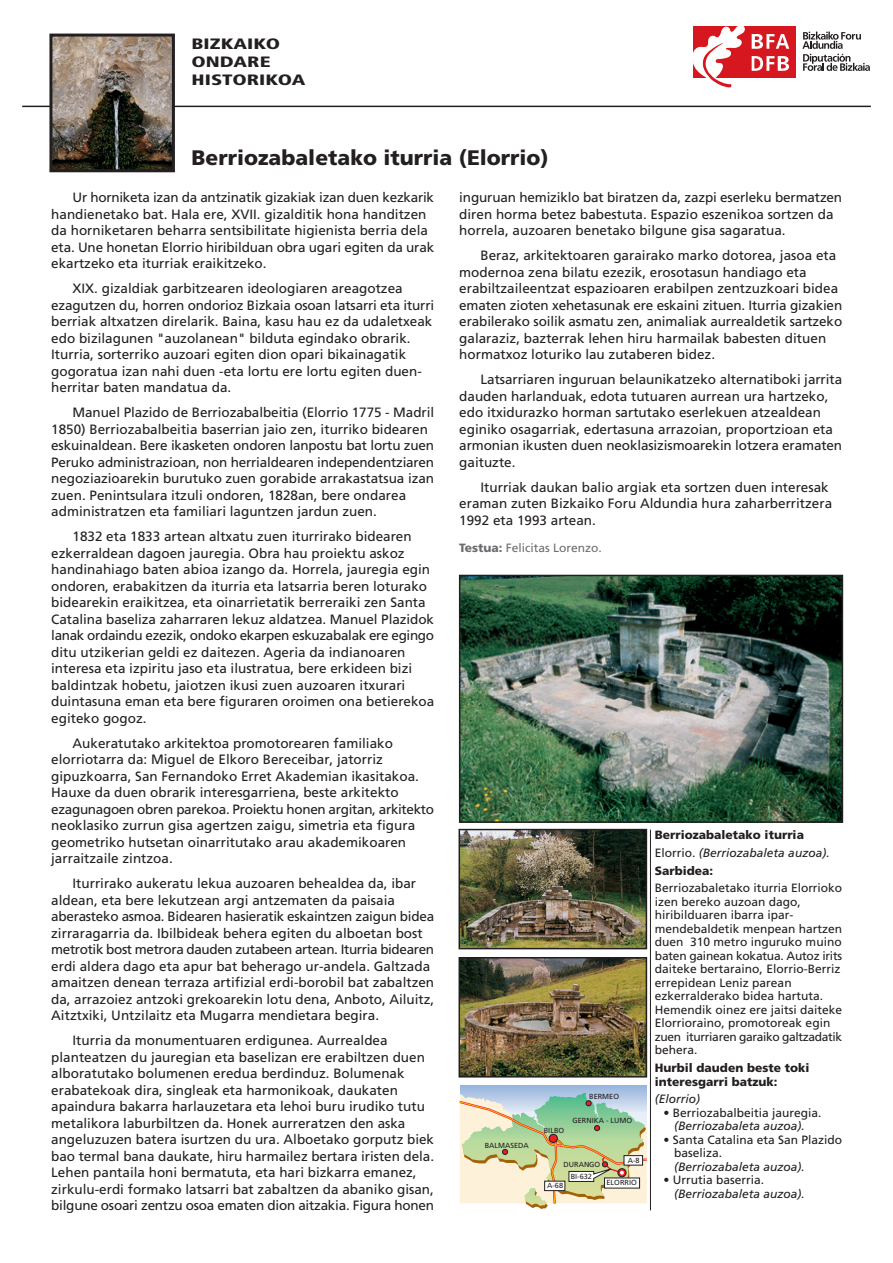
<style>
.page{position:relative;width:893px;height:1263px;background:#fff}
.page>*{position:absolute;margin:0;border:0;box-sizing:border-box;transform-origin:0 0}
.t1{font:900 21px "Frutiger";color:#231f20}
.t2{font:900 condensed 15px/18px "Frutiger";color:#231f20;scale:1.4 1}
.t3{font:13.5px/16.5px "Frutiger";color:#231f20}
.t4{font:12px/13.5px "Frutiger";color:#231f20}
.t5{font:900 12px/17.7px "Frutiger";color:#231f20}
.t6{font:italic 12px "Frutiger";color:#231f20}
.t7{font:12px "Frutiger";color:#6c6d70}
.t8{font:7.35px "Frutiger";color:#231f20}
.s1{font-weight:900}
.s2{font-weight:400}
.s3{font-weight:400;font-style:italic}
</style>
<div class="page">
<div style="left:693px;top:27px;width:103px;height:51px;background:#d7171f"></div>
<svg style="left:693px;top:27px;width:52px;height:60px"></svg>
<svg style="left:802px;top:32px;width:68px;height:39px"></svg>
<svg style="left:752px;top:34px;width:37px;height:15px"></svg>
<svg style="left:752px;top:56px;width:37px;height:15px"></svg>
<hr style="left:22px;top:106px;width:849px;height:1px;background:#231f20">
<div style="left:460px;top:1086px;width:187px;height:27px;background:#a1bce0"></div>
<svg style="left:459px;top:1093px;width:188px;height:116px;background:#cdd6b4"></svg>
<hr style="left:650px;top:830px;width:1px;height:380px;background:#231f20">
<img style="left:53px;top:38px;width:118px;height:130px">
<div style="left:49px;top:34px;width:126px;height:138px;border:3px solid #231f20"></div>
<img style="left:462px;top:578px;width:378px;height:242px">
<div style="left:459px;top:575px;width:384px;height:248px;border:2px solid #231f20"></div>
<img style="left:461px;top:960px;width:183px;height:115px">
<div style="left:458px;top:957px;width:189px;height:121px;border:2px solid #231f20"></div>
<img style="left:461px;top:832px;width:183px;height:114px">
<div style="left:458px;top:829px;width:189px;height:120px;border:2px solid #231f20"></div>
<p class="t2" style="left:192px;top:36px;width:83px">BIZKAIKO<br>ONDARE<br>HISTORIKOA</p>
<h1 class="t1" style="left:192px;top:149px;width:359px">Berriozabaletako iturria (Elorrio)</h1>
<p class="t3" style="left:51px;top:190px;width:384px;text-indent:21px">Ur horniketa izan da antzinatik gizakiak izan duen kezkarik handienetako bat. Hala ere, XVII. gizalditik hona handitzen da horniketaren beharra sentsibilitate higienista berria dela eta. Une honetan Elorrio hiribilduan obra ugari egiten da urak ekartzeko eta iturriak eraikitzeko.</p>
<p class="t3" style="left:51px;top:281px;width:384px;text-indent:21px">XIX. gizaldiak garbitzearen ideologiaren areagotzea ezagutzen du, horren ondorioz Bizkaia osoan latsarri eta iturri berriak altxatzen direlarik. Baina, kasu hau ez da udaletxeak edo bizilagunen "auzolanean" bilduta egindako obrarik.<br>Iturria, sorterriko auzoari egiten dion opari bikainagatik gogoratua izan nahi duen -eta lortu ere lortu egiten duen&shy;herritar baten mandatua da.</p>
<p class="t3" style="left:51px;top:405px;width:384px;text-indent:21px">Manuel Plazido de Berriozabalbeitia (Elorrio 1775 - Madril 1850) Berriozabalbeitia baserrian jaio zen, iturriko bidearen eskuinaldean. Bere ikasketen ondoren lanpostu bat lortu zuen Peruko administrazioan, non herrialdearen independentziaren negoziazioarekin burutuko zuen gorabide arrakastatsua izan zuen. Penintsulara itzuli ondoren, 1828an, bere ondarea administratzen eta familiari laguntzen jardun zuen.</p>
<p class="t3" style="left:51px;top:529px;width:384px;text-indent:21px">1832 eta 1833 artean altxatu zuen iturrirako bidearen ezkerraldean dagoen jauregia. Obra hau proiektu askoz handinahiago baten abioa izango da. Horrela, jauregia egin ondoren, erabakitzen da iturria eta latsarria beren loturako bidearekin eraikitzea, eta oinarrietatik berreraiki zen Santa Catalina baseliza zaharraren lekuz aldatzea. Manuel Plazidok lanak ordaindu ezezik, ondoko ekarpen eskuzabalak ere egingo ditu utzikerian geldi ez daitezen. Ageria da indianoaren interesa eta izpiritu jaso eta ilustratua, bere erkideen bizi baldintzak hobetu, jaiotzen ikusi zuen auzoaren itxurari duintasuna eman eta bere figuraren oroimen ona betierekoa egiteko gogoz.</p>
<p class="t3" style="left:51px;top:736px;width:384px;text-indent:21px">Aukeratutako arkitektoa promotorearen familiako elorriotarra da: Miguel de Elkoro Bereceibar, jatorriz gipuzkoarra, San Fernandoko Erret Akademian ikasitakoa.<br>Hauxe da duen obrarik interesgarriena, beste arkitekto ezagunagoen obren parekoa. Proiektu honen argitan, arkitekto neoklasiko zurrun gisa agertzen zaigu, simetria eta figura geometriko hutsetan oinarritutako arau akademikoaren jarraitzaile zintzoa.</p>
<p class="t3" style="left:51px;top:876px;width:384px;text-indent:21px">Iturrirako aukeratu lekua auzoaren behealdea da, ibar aldean, eta bere lekutzean argi antzematen da paisaia aberasteko asmoa. Bidearen hasieratik eskaintzen zaigun bidea zirraragarria da. Ibilbideak behera egiten du alboetan bost metrotik bost metrora dauden zutabeen artean. Iturria bidearen erdi aldera dago eta apur bat beherago ur-andela. Galtzada amaitzen denean terraza artifizial erdi-borobil bat zabaltzen da, arrazoiez antzoki grekoarekin lotu dena, Anboto, Ailuitz, Aitztxiki, Untzilaitz eta Mugarra mendietara begira.</p>
<p class="t3" style="left:51px;top:1033px;width:384px;text-indent:21px">Iturria da monumentuaren erdigunea. Aurrealdea planteatzen du jauregian eta baselizan ere erabiltzen duen alboratutako bolumenen eredua berdinduz. Bolumenak erabatekoak dira, singleak eta harmonikoak, daukaten apaindura bakarra harlauzetara eta lehoi buru irudiko tutu metalikora laburbiltzen da. Honek aurreratzen den aska angeluzuzen batera isurtzen du ura. Alboetako gorputz biek bao termal bana daukate, hiru harmailez bertara iristen dela.<br>Lehen pantaila honi bermatuta, eta hari bizkarra emanez, zirkulu-erdi formako latsarri bat zabaltzen da abaniko gisan, bilgune osoari zentzu osoa ematen dion aitzakia. Figura honen</p>
<p class="t3" style="left:459px;top:190px;width:384px">inguruan hemiziklo bat biratzen da, zazpi eserleku bermatzen diren horma betez babestuta. Espazio eszenikoa sortzen da horrela, auzoaren benetako bilgune gisa sagaratua.</p>
<p class="t3" style="left:459px;top:248px;width:384px;text-indent:21px">Beraz, arkitektoaren garairako marko dotorea, jasoa eta modernoa zena bilatu ezezik, erosotasun handiago eta erabiltzaileentzat espazioaren erabilpen zentzuzkoari bidea ematen zioten xehetasunak ere eskaini zituen. Iturria gizakien erabilerako soilik asmatu zen, animaliak aurrealdetik sartzeko galaraziz, bazterrak lehen hiru harmailak babesten dituen hormatxoz loturiko lau zutaberen bidez.</p>
<p class="t3" style="left:459px;top:372px;width:384px;text-indent:21px">Latsarriaren inguruan belaunikatzeko alternatiboki jarrita dauden harlanduak, edota tutuaren aurrean ura hartzeko, edo itxidurazko horman sartutako eserlekuen atzealdean eginiko osagarriak, edertasuna arrazoian, proportzioan eta armonian ikusten duen neoklasizismoarekin lotzera eramaten gaituzte.</p>
<p class="t3" style="left:459px;top:480px;width:374px;text-indent:21px">Iturriak daukan balio argiak eta sortzen duen interesak eraman zuten Bizkaiko Foru Aldundia hura zaharberritzera<br>1992 eta 1993 artean.</p>
<p class="t7" style="left:459px;top:543px;width:144px"><span class="s1">Testua:</span> Felicitas Lorenzo.</p>
<p class="t8" style="left:485px;top:1143px;width:46px">BALMASEDA</p>
<p class="t8" style="left:544px;top:1127px;width:22px">BILBO</p>
<p class="t8" style="left:589px;top:1093px;width:31px">BERMEO</p>
<p class="t8" style="left:572px;top:1118px;width:61px">GERNIKA - LUMO</p>
<p class="t8" style="left:563px;top:1161px;width:38px">DURANGO</p>
<p class="t8" style="left:628px;top:1157px;width:13px">A-8</p>
<p class="t8" style="left:547px;top:1183px;width:17px">A-68</p>
<p class="t8" style="left:571px;top:1174px;width:23px">BI-632</p>
<p class="t8" style="left:606px;top:1180px;width:32px">ELORRIO</p>
<p class="t5" style="left:655px;top:827px;width:176px">Berriozabaletako iturria<br><span class="s2">Elorrio.</span> <span class="s3">(Berriozabaleta auzoa).<br></span>Sarbidea:</p>
<p class="t4" style="left:655px;top:882px;width:189px">Berriozabaletako iturria Elorrioko izen bereko auzoan dago, hiribilduaren ibarra ipar&shy;mendebaldetik menpean hartzen duen 310 metro inguruko muino baten gainean kokatua. Autoz irits daiteke bertaraino, Elorrio-Berriz errepidean Leniz parean ezkerralderako bidea hartuta.<br>Hemendik oinez ere jaitsi daiteke<br>Elorrioraino, promotoreak egin zuen iturriaren garaiko galtzadatik behera.</p>
<p class="t5" style="left:655px;top:1062px;width:156px;line-height:13.5px">Hurbil dauden beste toki interesgarri batzuk:</p>
<p class="t6" style="left:655px;top:1094px;width:47px">(Elorrio)</p>
<p class="t4" style="left:663px;top:1107px;width:160px">• Berriozabalbeitia jauregia.</p>
<p class="t6" style="left:674px;top:1121px;width:132px">(Berriozabaleta auzoa).</p>
<p class="t4" style="left:674px;top:1134px;width:169px;text-indent:-11px">• Santa Catalina eta San Plazido baseliza.</p>
<p class="t6" style="left:674px;top:1162px;width:132px">(Berriozabaleta auzoa).</p>
<p class="t4" style="left:663px;top:1174px;width:102px">• Urrutia baserria.</p>
<p class="t6" style="left:674px;top:1189px;width:132px">(Berriozabaleta auzoa).</p>
</div>
